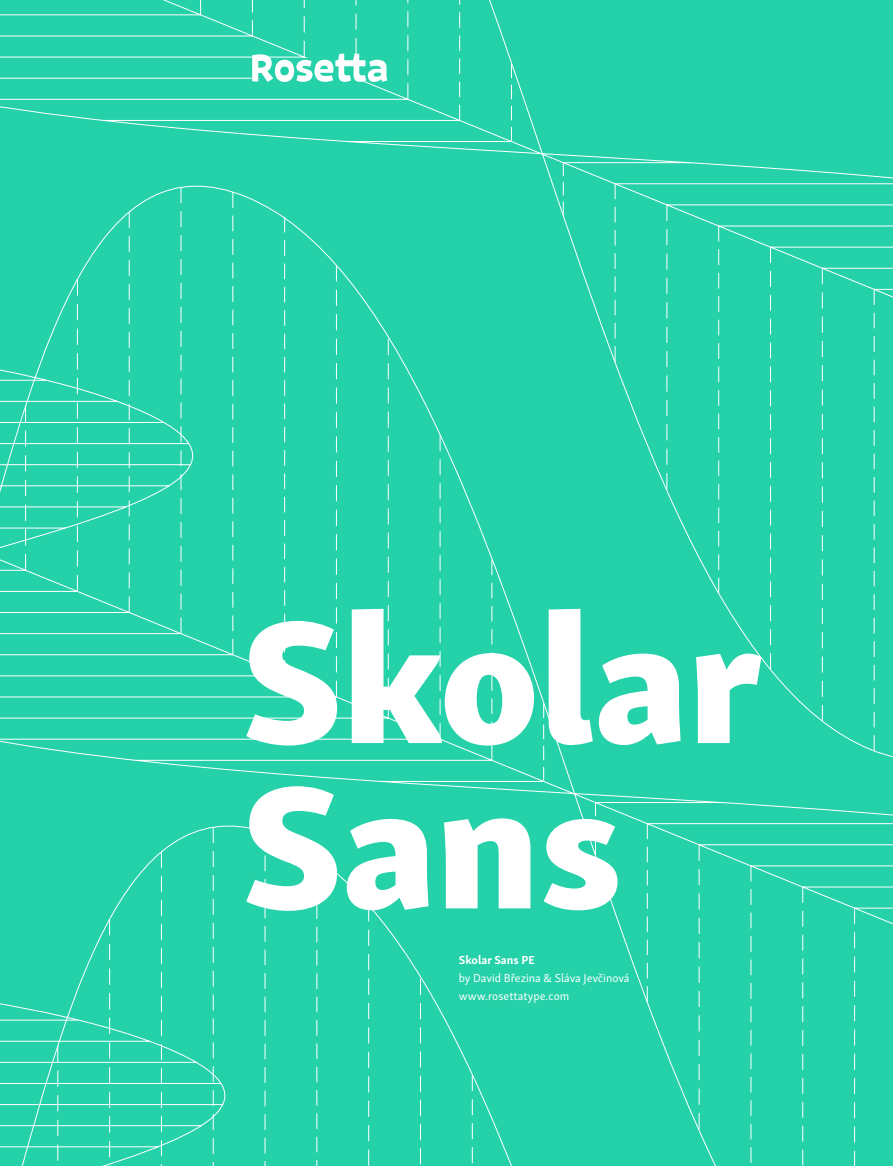
<style>
.page{position:relative;width:893px;height:1166px;background:#fff}
.page>*{position:absolute;margin:0;border:0;box-sizing:border-box;transform-origin:0 0}
.t1{font:178.5px/165.4px "Skolar Sans Latn Eb";color:#fff}
.t2{font:11.9px/18.4px "Skolar Sans Latn";color:#fff}
.t3{font:700 11.9px "Skolar Sans Latn";color:#fff}
</style>
<div class="page">
<div style="left:0;top:0;width:893px;height:295px;background:#24d1a9"></div>
<svg style="left:77px;top:279px;width:1px;height:16px"></svg>
<svg style="left:129px;top:212px;width:1px;height:83px"></svg>
<svg style="left:181px;top:187px;width:1px;height:108px"></svg>
<svg style="left:233px;top:192px;width:1px;height:103px"></svg>
<svg style="left:284px;top:217px;width:1px;height:78px"></svg>
<svg style="left:336px;top:265px;width:1px;height:30px"></svg>
<div style="left:0;top:295px;width:893px;height:871px;background:#24d1a9"></div>
<svg style="left:58px;top:1046px;width:1px;height:120px"></svg>
<svg style="left:109px;top:919px;width:1px;height:247px"></svg>
<svg style="left:161px;top:852px;width:1px;height:314px"></svg>
<svg style="left:213px;top:827px;width:1px;height:339px"></svg>
<svg style="left:265px;top:832px;width:1px;height:334px"></svg>
<svg style="left:317px;top:857px;width:1px;height:309px"></svg>
<svg style="left:368px;top:905px;width:1px;height:261px"></svg>
<svg style="left:420px;top:979px;width:1px;height:187px"></svg>
<svg style="left:472px;top:1075px;width:1px;height:91px"></svg>
<div style="left:253px;top:58px;width:104px;height:29px;background:#24d1a9"></div>
<svg style="left:252px;top:0;width:135px;height:82px;background:#4fdaba"></svg>
<h1 class="t1" style="left:242px;top:581px;width:522px">Skolar<br>Sans</h1>
<p class="t3" style="left:459px;top:950px;width:78px">Skolar Sans PE</p>
<p class="t2" style="left:459px;top:968px;width:172px">by David Březina &amp; Sláva Jevčinová www.rosettatype.com</p>
</div>
